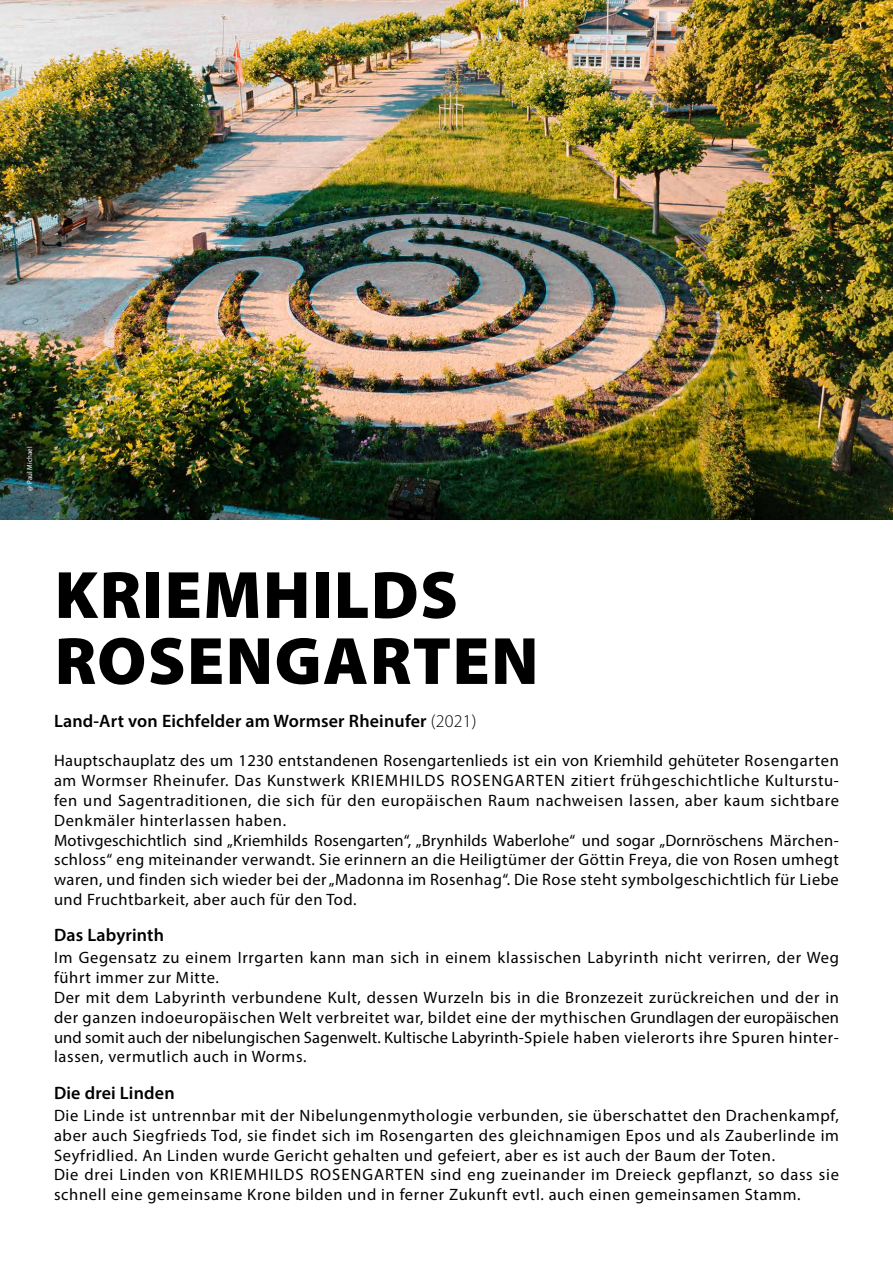
<style>
.page{position:relative;width:893px;height:1263px;background:#fff}
.page>*{position:absolute;margin:0;border:0;box-sizing:border-box;transform-origin:0 0}
.t1{font:900 67.5px/66px "Myriad Pro";letter-spacing:.02em;color:#000}
.t2{font:600 18px "Myriad Pro";letter-spacing:.01em;color:#000}
.t3{font:16.5px/19.8px "Myriad Pro";letter-spacing:.04em;color:#000}
.t4{font:semi-condensed 7.5px "Myriad Pro";letter-spacing:.01em;color:#fff}
.s1{font-weight:300}
</style>
<div class="page">
<img style="left:0;top:0;width:893px;height:520px">
<p class="t4" style="left:25px;top:491px;width:46px;rotate:-90deg">@ Paul Michael</p>
<h1 class="t1" style="left:55px;top:559px;width:485px">KRIEMHILDS<br>ROSENGARTEN</h1>
<p class="t2" style="left:54px;top:709px;width:424px">Land-Art von Eichfelder am Wormser Rheinufer <span class="s1">(2021)</span></p>
<p class="t3" style="left:54px;top:751px;width:787px">Hauptschauplatz des um 1230 entstandenen Rosengartenlieds ist ein von Kriemhild gehüteter Rosengarten am Wormser Rheinufer. Das Kunstwerk KRIEMHILDS ROSENGARTEN zitiert frühgeschichtliche Kulturstu&shy;fen und Sagentraditionen, die sich für den europäischen Raum nachweisen lassen, aber kaum sichtbare Denkmäler hinterlassen haben.<br>Motivgeschichtlich sind „Kriemhilds Rosengarten“, „Brynhilds Waberlohe“ und sogar „Dornröschens Märchen&shy;schloss“ eng miteinander verwandt. Sie erinnern an die Heiligtümer der Göttin Freya, die von Rosen umhegt waren, und finden sich wieder bei der „Madonna im Rosenhag“. Die Rose steht symbolgeschichtlich für Liebe und Fruchtbarkeit, aber auch für den Tod.</p>
<p class="t2" style="left:54px;top:923px;width:112px">Das Labyrinth</p>
<p class="t3" style="left:54px;top:948px;width:786px">Im Gegensatz zu einem Irrgarten kann man sich in einem klassischen Labyrinth nicht verirren, der Weg führt immer zur Mitte.<br>Der mit dem Labyrinth verbundene Kult, dessen Wurzeln bis in die Bronzezeit zurückreichen und der in der ganzen indoeuropäischen Welt verbreitet war, bildet eine der mythischen Grundlagen der europäischen und somit auch der nibelungischen Sagenwelt. Kultische Labyrinth-Spiele haben vielerorts ihre Spuren hinter&shy;lassen, vermutlich auch in Worms.</p>
<p class="t2" style="left:54px;top:1081px;width:122px">Die drei Linden</p>
<p class="t3" style="left:54px;top:1105px;width:786px">Die Linde ist untrennbar mit der Nibelungenmythologie verbunden, sie überschattet den Drachenkampf, aber auch Siegfrieds Tod, sie findet sich im Rosengarten des gleichnamigen Epos und als Zauberlinde im Seyfridlied. An Linden wurde Gericht gehalten und gefeiert, aber es ist auch der Baum der Toten.<br>Die drei Linden von KRIEMHILDS ROSENGARTEN sind eng zueinander im Dreieck gepflanzt, so dass sie schnell eine gemeinsame Krone bilden und in ferner Zukunft evtl. auch einen gemeinsamen Stamm.</p>
</div>
